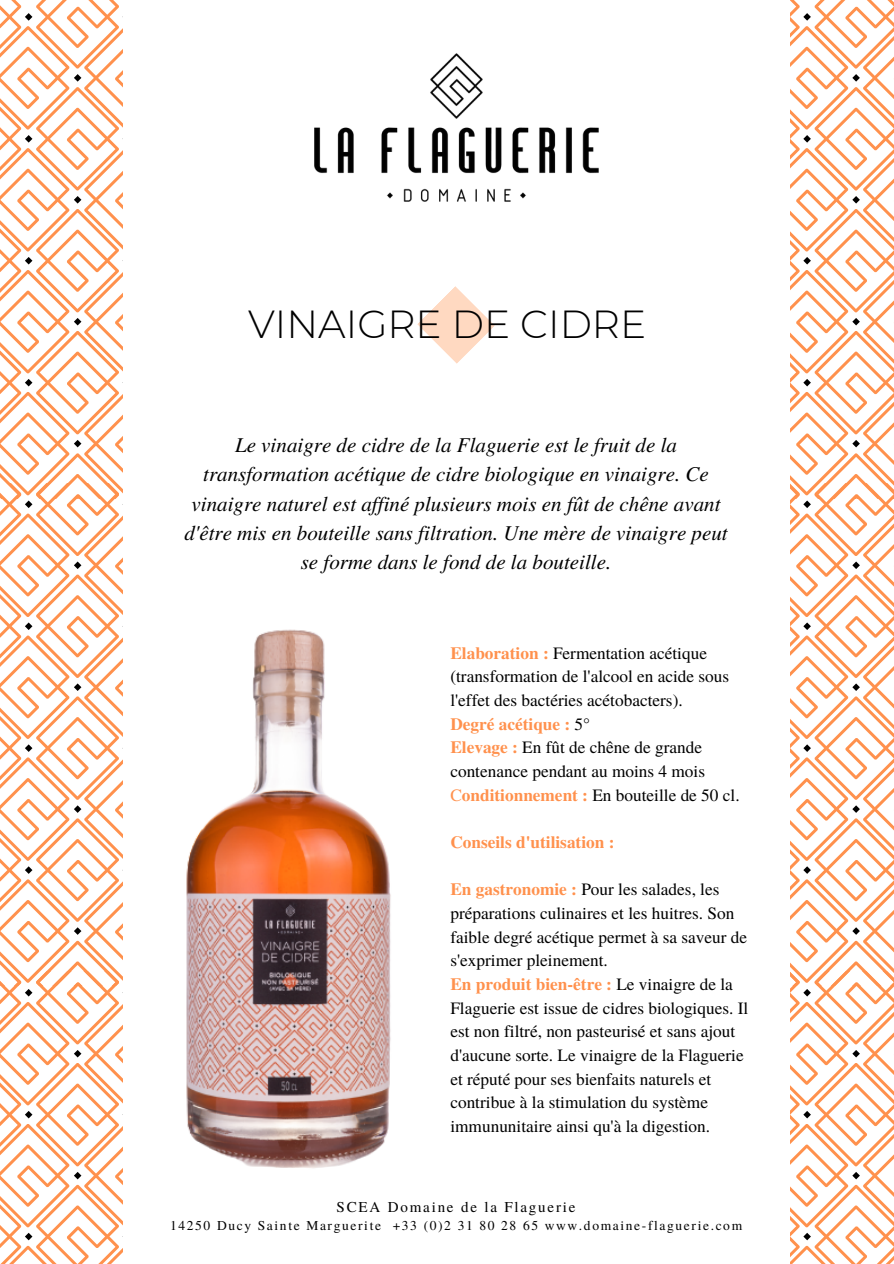
<style>
.page{position:relative;width:894px;height:1264px;background:#fff}
.page>*{position:absolute;margin:0;border:0;box-sizing:border-box;transform-origin:0 0}
.t1{font:300 39px "Montserrat";color:#000}
.t2{font:italic 21px/29.2px "Te X Gyre Termes";color:#000;text-align:center}
.t3{font:17.25px/23.7px "Te X Gyre Termes";color:#000}
.t4{font:700 17.25px "Te X Gyre Termes";color:#ff914d}
.t5{font:15px "Te X Gyre Termes";letter-spacing:.12em;color:#000}
.t6{font:13.5px "Te X Gyre Termes";letter-spacing:.12em;color:#000}
.s1{font-weight:700;color:#ff914d}
.s2{font-weight:400;color:#000}
.s3{color:#ff914d}
</style>
<div class="page">
<svg style="left:0;top:0;width:123px;height:1263px"></svg>
<img style="left:314px;top:53px;width:285px;height:149px">
<svg style="left:790px;top:0;width:103px;height:1263px"></svg>
<svg style="left:417px;top:286px;width:78px;height:78px"></svg>
<img style="left:72px;top:575px;width:319px;height:688px">
<p class="t1" style="left:248px;top:300px;width:399px">VINAIGRE DE CIDRE</p>
<p class="t2" style="left:184px;top:429px;width:545px">Le vinaigre de cidre de la Flaguerie est le fruit de la transformation acétique de cidre biologique en vinaigre. Ce vinaigre naturel est af iné plusieurs mois en fût de chêne avant d'être mis en bouteille sans filtration. Une mère de vinaigre peut se forme dans le fond de la bouteille.</p>
<p class="t3" style="left:450px;top:640px;width:280px"><span class="s1">Elaboration :</span> Fermentation acétique (transformation de l'alcool en acide sous l'effet des bactéries acétobacters).</p>
<p class="t4" style="left:450px;top:710px;width:141px">Degré acétique : <span class="s2">5°</span></p>
<p class="t3" style="left:450px;top:735px;width:256px"><span class="s1">Elevage :</span> En fût de chêne de grande contenance pendant au moins 4 mois</p>
<p class="t3" style="left:450px;top:782px;width:291px"><span class="s3">C</span><span class="s1">onditionnement :</span> En bouteille de 50 cl.</p>
<p class="t4" style="left:450px;top:828px;width:165px">Conseils d'utilisation :</p>
<p class="t3" style="left:450px;top:876px;width:298px"><span class="s1">En gastronomie :</span> Pour les salades, les préparations culinaires et les huitres. Son faible degré acétique permet à sa saveur de s'exprimer pleinement.</p>
<p class="t3" style="left:450px;top:971px;width:299px"><span class="s1">En produit bien-être :</span> Le vinaigre de la Flaguerie est issue de cidres biologiques. Il est non filtré, non pasteurisé et sans ajout d'aucune sorte. Le vinaigre de la Flaguerie et réputé pour ses bienfaits naturels et contribue à la stimulation du système immununitaire ainsi qu'à la digestion.</p>
<p class="t5" style="left:336px;top:1195px;width:240px">SCEA Domaine de la Flaguerie</p>
<p class="t6" style="left:170px;top:1215px;width:573px">14250 Ducy Sainte Marguerite +33 (0)2 31 80 28 65 www.domaine-flaguerie.com</p>
</div>
